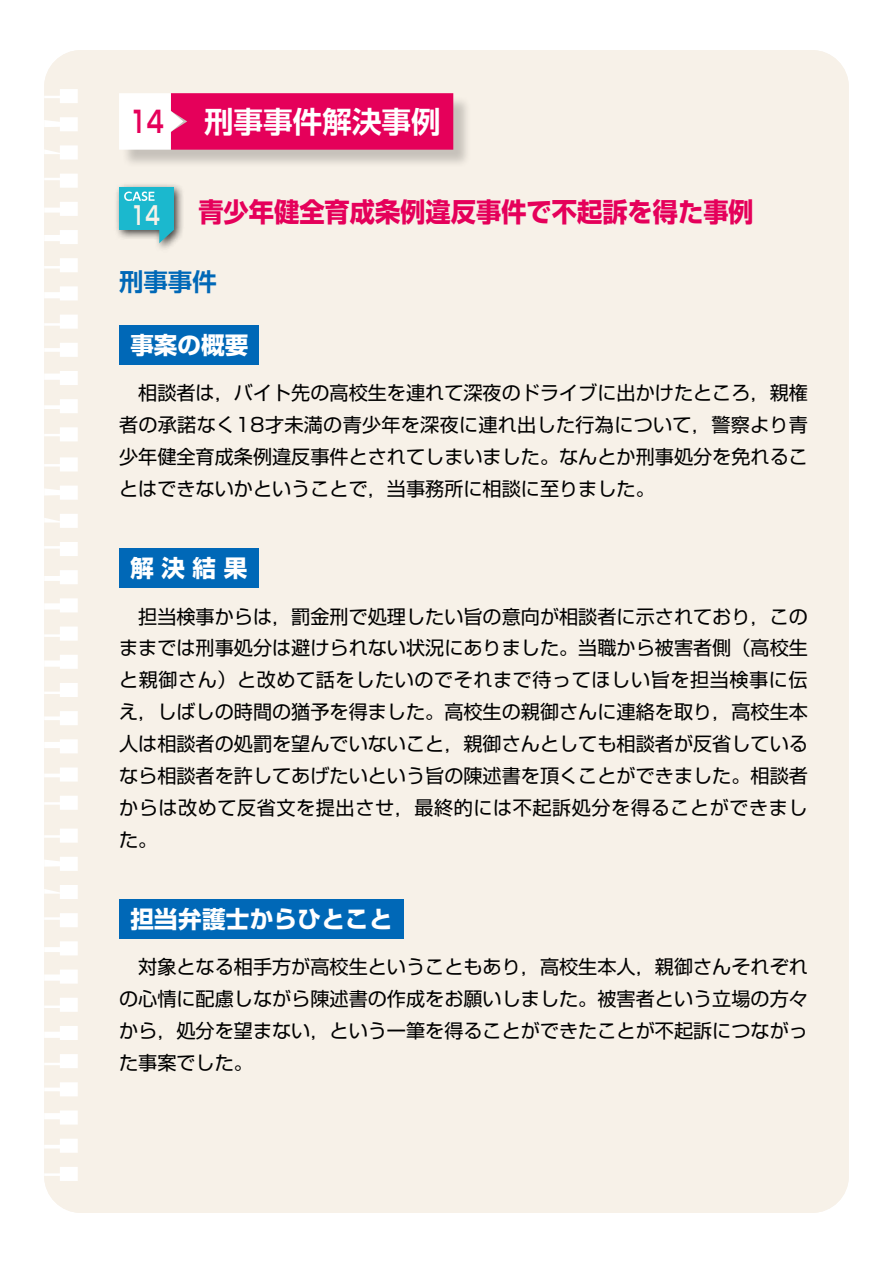
<style>
.page{position:relative;width:893px;height:1263px;background:#fff}
.page>*{position:absolute;margin:0;border:0;box-sizing:border-box;transform-origin:0 0}
.t1{font:700 29.55px "Shin Go Pro De";color:#fff}
.t2{font:700 29.55px "Shin Go Pro De";color:#e5005a;scale:.76 1}
.t3{font:700 26.55px "Shin Go Pro";color:#e5005a;scale:.95 1}
.t4{font:700 25.2px "Shin Go Pro De";color:#f7f1e8;scale:.76 1}
.t5{font:700 24.45px "Shin Go Pro De";color:#0068b7}
.t6{font:700 23.55px "Shin Go Pro";letter-spacing:.015em;color:#fff}
.t7{font:19.2px/32px "Shin Go Pro";color:#000;text-align:justify}
</style>
<div class="page">
<div style="left:44px;top:50px;width:805px;height:1163px;background:#f7f1e8;border-radius:37px"></div>
<svg style="left:44px;top:64px;width:34px;height:1135px"></svg>
<div style="left:114px;top:182px;width:71px;height:71px;background:#000;opacity:.75"></div>
<svg style="left:159px;top:230px;width:15px;height:13px"></svg>
<div style="left:119px;top:187px;width:55px;height:43px;background:#1bb8ce"></div>
<svg style="left:124px;top:192px;width:31px;height:9px"></svg>
<div style="left:121px;top:95px;width:351px;height:73px;background:#000;opacity:.2"></div>
<svg style="left:119px;top:93px;width:334px;height:57px"></svg>
<div style="left:119px;top:326px;width:140px;height:39px;background:#0068b7"></div>
<div style="left:119px;top:549px;width:140px;height:39px;background:#0068b7"></div>
<div style="left:119px;top:900px;width:285px;height:39px;background:#0068b7"></div>
<h1 class="t2" style="left:130px;top:97px;width:46px">14</h1>
<h1 class="t1" style="left:204px;top:97px;width:238px">刑事事件解決事例</h1>
<h3 class="t4" style="left:131px;top:195px;width:40px">14</h3>
<h2 class="t3" style="left:198px;top:191px;width:586px">青少年健全育成条例違反事件で不起訴を得た事例</h2>
<p class="t5" style="left:119px;top:261px;width:99px">刑事事件</p>
<p class="t6" style="left:130px;top:327px;width:119px">事案の概要</p>
<p class="t7" style="left:119px;top:375px;width:690px">　相談者は，バイト先の高校生を連れて深夜のドライブに出かけたところ，親権者の承諾なく18才未満の青少年を深夜に連れ出した行為について，警察より青少年健全育成条例違反事件とされてしまいました。なんとか刑事処分を免れることはできないかということで，当事務所に相談に至りました。</p>
<p class="t6" style="left:130px;top:550px;width:118px">解決結果</p>
<p class="t7" style="left:119px;top:598px;width:690px">　担当検事からは，罰金刑で処理したい旨の意向が相談者に示されており，このままでは刑事処分は避けられない状況にありました。当職から被害者側（高校生と親御さん）と改めて話をしたいのでそれまで待ってほしい旨を担当検事に伝え，しばしの時間の猶予を得ました。高校生の親御さんに連絡を取り，高校生本人は相談者の処罰を望んでいないこと，親御さんとしても相談者が反省しているなら相談者を許してあげたいという旨の陳述書を頂くことができました。相談者からは改めて反省文を提出させ，最終的には不起訴処分を得ることができました。　</p>
<p class="t6" style="left:130px;top:901px;width:264px">担当弁護士からひとこと</p>
<p class="t7" style="left:119px;top:949px;width:690px">　対象となる相手方が高校生ということもあり，高校生本人，親御さんそれぞれの心情に配慮しながら陳述書の作成をお願いしました。被害者という立場の方々から，処分を望まない，という一筆を得ることができたことが不起訴につながった事案でした。</p>
</div>
